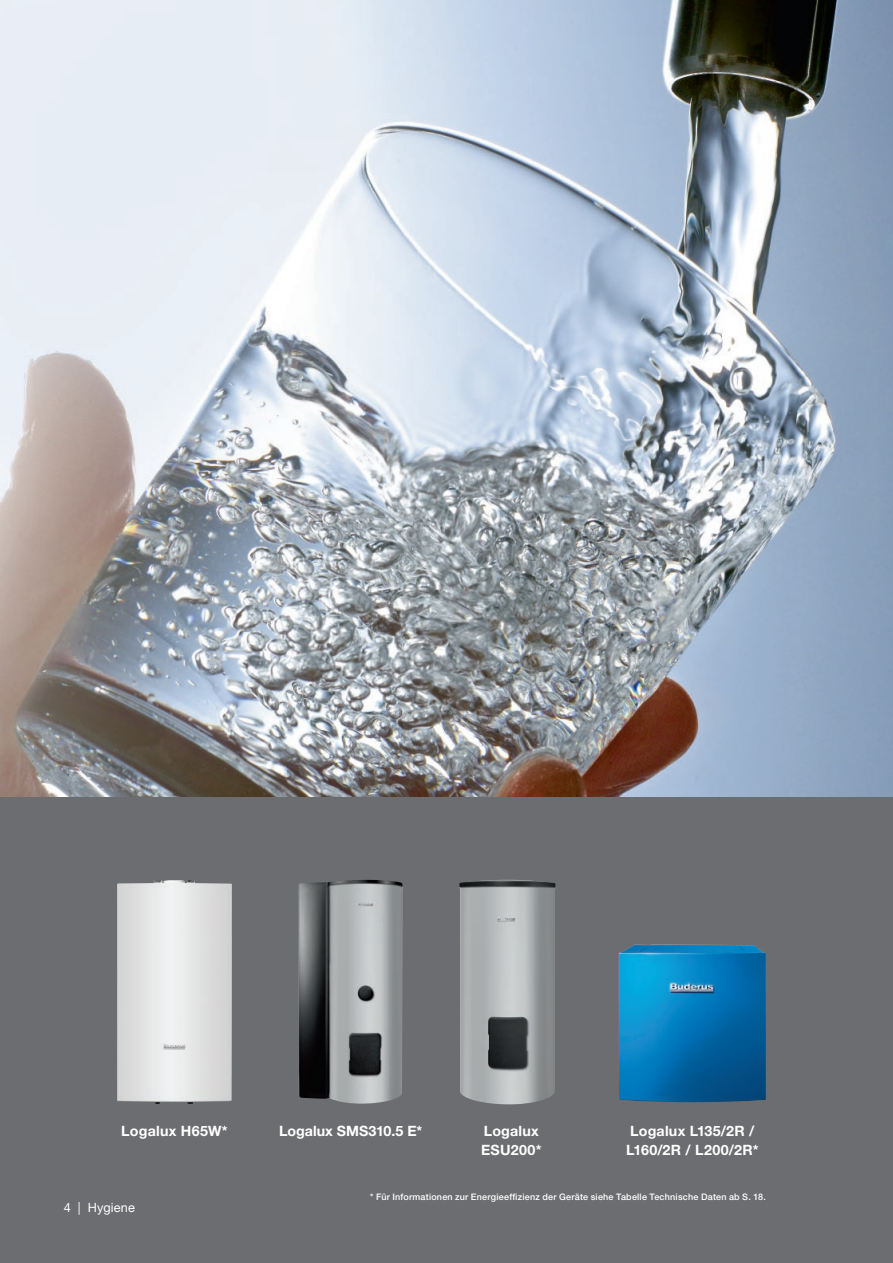
<style>
.page{position:relative;width:893px;height:1263px;background:#fff}
.page>*{position:absolute;margin:0;border:0;box-sizing:border-box;transform-origin:0 0}
.t1{font:700 14.25px/18.8px "Helvetica Neue LT Pro";letter-spacing:.015em;color:#fff}
.t2{font:12.75px "Helvetica Neue LT Pro";letter-spacing:.01em;color:#fff}
.t3{font:500 9px "Helvetica Neue LT Pro";letter-spacing:.025em;color:#fff}
</style>
<div class="page">
<img style="left:0;top:0;width:893px;height:797px">
<div style="left:0;top:797px;width:893px;height:466px;background:#6c6d70"></div>
<img style="left:117px;top:880px;width:115px;height:224px">
<img style="left:619px;top:945px;width:147px;height:157px">
<img style="left:299px;top:880px;width:104px;height:224px">
<img style="left:459px;top:880px;width:97px;height:224px">
<h1 class="t1" style="left:121px;top:1121px;width:108px">Logalux H65W*</h1>
<h1 class="t1" style="left:279px;top:1121px;width:145px">Logalux SMS310.5 E*</h1>
<h1 class="t1" style="left:626px;top:1121px;width:134px">Logalux L135/2R /<br>L160/2R / L200/2R*</h1>
<h1 class="t1" style="left:481px;top:1121px;width:62px">Logalux<br>ESU200*</h1>
<h2 class="t2" style="left:64px;top:1199px;width:73px">4 | Hygiene</h2>
<p class="t3" style="left:370px;top:1191px;width:397px">* Für Informationen zur Energieeffizienz der Geräte siehe Tabelle Technische Daten ab S. 18.</p>
</div>
